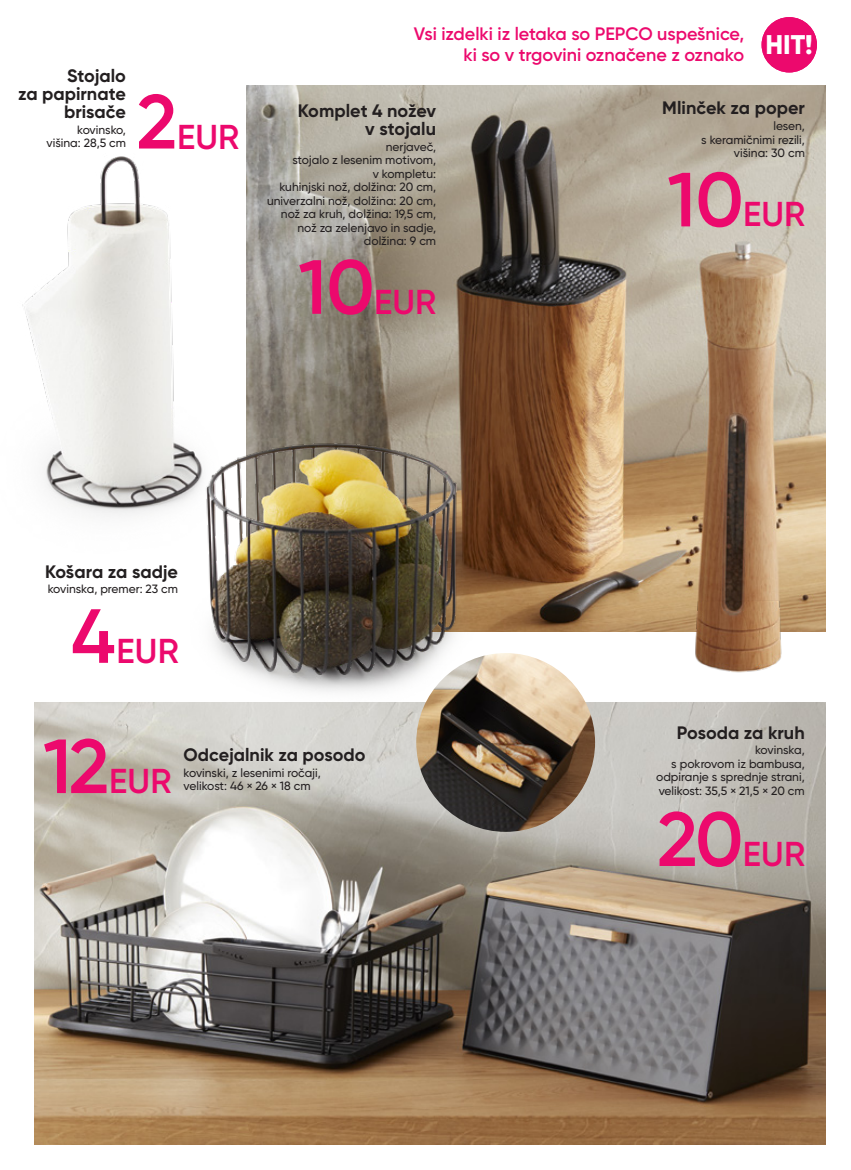
<style>
.page{position:relative;width:851px;height:1170px;background:#fff}
.page>*{position:absolute;margin:0;border:0;box-sizing:border-box;transform-origin:0 0}
.t1{font:600 34.5px "Gilroy";letter-spacing:.005em;color:#ec096d}
.t2{font:800 27px "Gilroy";color:#fff}
.t3{font:700 18px/18px "Gilroy";color:#231f20;text-align:right}
.t4{font:600 18px/21px "Gilroy";color:#ec096d;text-align:right}
.t5{font:500 12px/13.5px "Gilroy";color:#231f20;text-align:right}
.s1{font-size:76.5px}
</style>
<div class="page">
<img style="left:34px;top:702px;width:791px;height:442px">
<img style="left:247px;top:85px;width:578px;height:588px">
<img style="left:22px;top:101px;width:317px;height:410px">
<img style="left:89px;top:386px;width:523px;height:366px">
<img style="left:416px;top:653px;width:179px;height:178px;border-radius:89px">
<div style="left:761px;top:17px;width:55px;height:55px;background:#ec096d;border-radius:50%"></div>
<h3 class="t3" style="left:18px;top:67px;width:109px">Stojalo<br>za papirnate brisače</h3>
<p class="t5" style="left:47px;top:123px;width:81px">kovinsko, višina: 28,5 cm</p>
<h1 class="t1" style="left:137px;top:115px;width:104px"><span class="s1">2</span>EUR</h1>
<h3 class="t4" style="left:414px;top:23px;width:331px">Vsi izdelki iz letaka so PEPCO uspešnice, ki so v trgovini označene z oznako</h3>
<h2 class="t2" style="left:765px;top:28px;width:49px">HIT!</h2>
<h3 class="t3" style="left:298px;top:101px;width:140px">Komplet 4 nožev v stojalu</h3>
<p class="t5" style="left:267px;top:139px;width:170px">nerjaveč,<br>stojalo z lesenim motivom,<br>v kompletu:<br>kuhinjski nož, dolžina: 20 cm, univerzalni nož, dolžina: 20 cm, nož za kruh, dolžina: 19,5 cm, nož za zelenjavo in sadje, dolžina: 9 cm</p>
<h1 class="t1" style="left:298px;top:280px;width:139px"><span class="s1">10</span>EUR</h1>
<h3 class="t3" style="left:662px;top:99px;width:144px">Mlinček za poper</h3>
<p class="t5" style="left:701px;top:119px;width:105px">lesen,<br>s keramičnimi rezili, višina: 30 cm</p>
<h1 class="t1" style="left:667px;top:193px;width:139px"><span class="s1">10</span>EUR</h1>
<h3 class="t3" style="left:45px;top:562px;width:134px">Košara za sadje</h3>
<p class="t5" style="left:48px;top:582px;width:132px">kovinska, premer: 23 cm</p>
<h1 class="t1" style="left:71px;top:629px;width:109px"><span class="s1">4</span>EUR</h1>
<h1 class="t1" style="left:43px;top:759px;width:130px"><span class="s1">12</span>EUR</h1>
<h3 class="t3" style="left:183px;top:745px;width:183px">Odcejalnik za posodo</h3>
<p class="t5" style="left:183px;top:765px;width:139px;text-align:left">kovinski, z lesenimi ročaji, velikost: 46 × 26 × 18 cm</p>
<h3 class="t3" style="left:676px;top:723px;width:129px">Posoda za kruh</h3>
<p class="t5" style="left:656px;top:743px;width:150px">kovinska,<br>s pokrovom iz bambusa, odpiranje s sprednje strani, velikost: 35,5 × 21,5 × 20 cm</p>
<h1 class="t1" style="left:657px;top:832px;width:149px"><span class="s1">20</span>EUR</h1>
</div>
